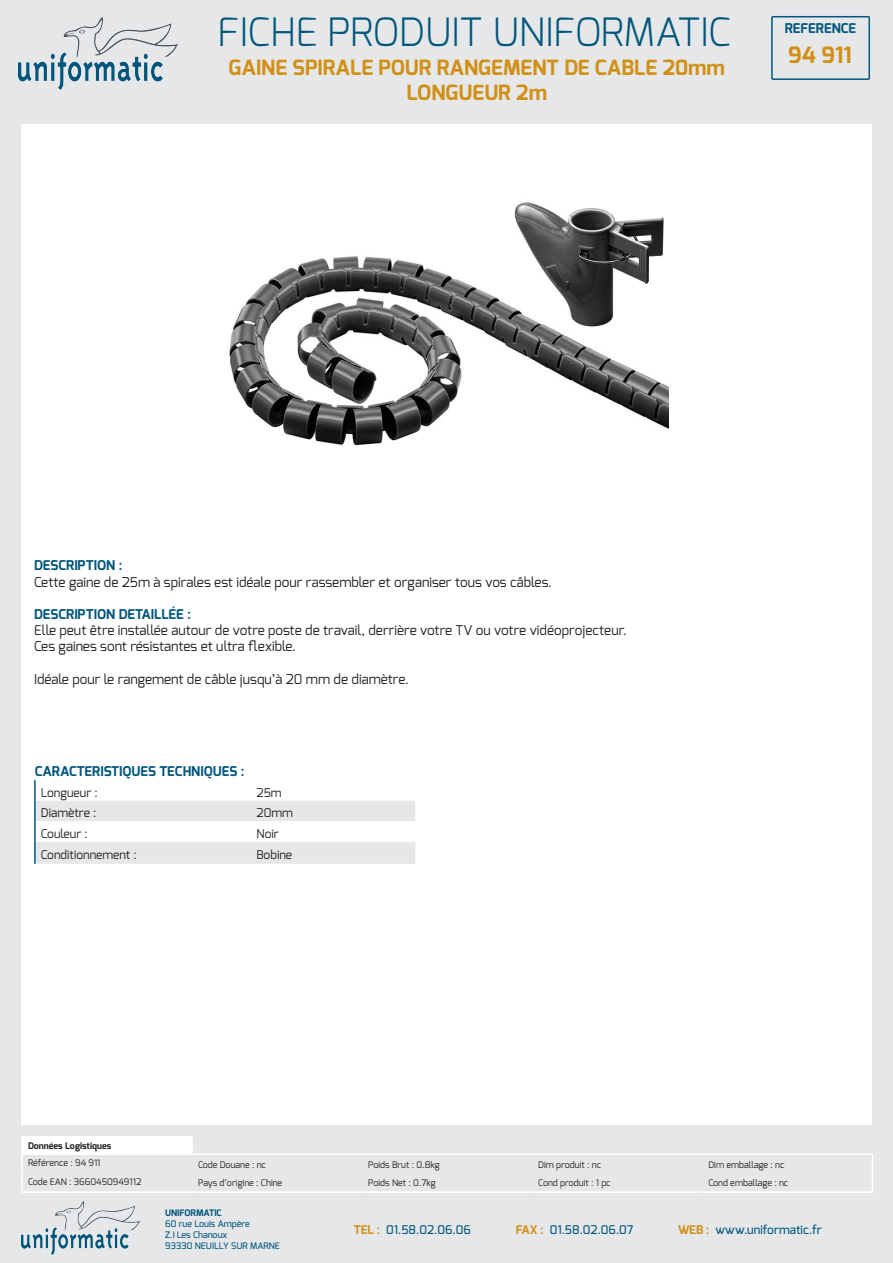
<style>
.page{position:relative;width:893px;height:1263px;background:#e6e7e9}
.page>*{position:absolute;margin:0;border:0;box-sizing:border-box;transform-origin:0 0}
.t1{font:300 39px "Exo";color:#00567c}
.t2{font:700 22.5px "Exo";color:#d19014}
.t3{font:700 21px/25.2px "Exo";color:#d19014;text-align:center}
.t4{font:13.5px "Exo";color:#231f20}
.t5{font:700 13.5px "Exo";color:#00567c}
.t6{font:12px "Exo";color:#231f20}
.t7{font:500 12px "Exo";color:#00567c}
.t8{font:9px "Exo";color:#231f20}
.t9{font:500 9px "Exo";color:#00567c}
.t10{font:700 9px "Exo";color:#231f20}
.t11{font:700 9px "Exo";color:#00567c}
.s1{font-weight:700;color:#d19014}
</style>
<div class="page">
<div style="left:21px;top:124px;width:851px;height:1001px;background:#fff"></div>
<img style="left:21px;top:1201px;width:118px;height:53px">
<svg style="left:36px;top:801px;width:379px;height:63px"></svg>
<hr style="left:34px;top:780px;width:2px;height:21px;background:#00567c">
<hr style="left:34px;top:801px;width:2px;height:20px;background:#00567c">
<hr style="left:34px;top:821px;width:2px;height:21px;background:#00567c">
<hr style="left:34px;top:842px;width:2px;height:22px;background:#00567c">
<img style="left:18px;top:17px;width:160px;height:73px">
<div style="left:23px;top:1137px;width:168px;height:16px;background:#fff"></div>
<hr style="left:192px;top:1153px;width:170px;height:2px;background:#fff">
<hr style="left:362px;top:1153px;width:170px;height:2px;background:#fff">
<hr style="left:532px;top:1153px;width:170px;height:2px;background:#fff">
<hr style="left:702px;top:1153px;width:171px;height:2px;background:#fff">
<svg style="left:872px;top:1155px;width:1px;height:36px"></svg>
<hr style="left:21px;top:1191px;width:171px;height:2px;background:#fff">
<hr style="left:192px;top:1191px;width:170px;height:2px;background:#fff">
<hr style="left:362px;top:1191px;width:170px;height:2px;background:#fff">
<hr style="left:532px;top:1191px;width:170px;height:2px;background:#fff">
<hr style="left:702px;top:1191px;width:171px;height:2px;background:#fff">
<hr style="left:21px;top:1136px;width:172px;height:1px;background:#fff">
<svg style="left:21px;top:1137px;width:2px;height:54px"></svg>
<svg style="left:191px;top:1137px;width:2px;height:16px"></svg>
<hr style="left:21px;top:1153px;width:171px;height:2px;background:#fff">
<svg style="left:771px;top:16px;width:100px;height:64px"></svg>
<img style="left:229px;top:202px;width:439px;height:244px">
<p class="t1" style="left:217px;top:7px;width:515px">FICHE PRODUIT UNIFORMATIC</p>
<p class="t3" style="left:229px;top:55px;width:498px">GAINE SPIRALE POUR RANGEMENT DE CABLE 20mm<br>LONGUEUR 2m</p>
<p class="t5" style="left:785px;top:20px;width:73px">REFERENCE</p>
<p class="t2" style="left:788px;top:40px;width:65px">94 911</p>
<p class="t5" style="left:34px;top:557px;width:90px">DESCRIPTION :</p>
<p class="t4" style="left:34px;top:573px;width:519px">Cette gaine de 25m à spirales est idéale pour rassembler et organiser tous vos câbles.</p>
<p class="t5" style="left:34px;top:605px;width:158px">DESCRIPTION DETAILLÉE :</p>
<p class="t4" style="left:34px;top:622px;width:594px">Elle peut être installée autour de votre poste de travail, derrière votre TV ou votre vidéoprojecteur.</p>
<p class="t4" style="left:34px;top:638px;width:263px">Ces gaines sont résistantes et ultra flexible.</p>
<p class="t4" style="left:34px;top:670px;width:376px">Idéale pour le rangement de câble jusqu’à 20 mm de diamètre.</p>
<p class="t5" style="left:35px;top:762px;width:211px">CARACTERISTIQUES TECHNIQUES :</p>
<p class="t6" style="left:41px;top:784px;width:58px">Longueur :</p>
<p class="t6" style="left:256px;top:784px;width:27px">25m</p>
<p class="t6" style="left:41px;top:805px;width:57px">Diamètre :</p>
<p class="t6" style="left:256px;top:805px;width:38px">20mm</p>
<p class="t6" style="left:41px;top:825px;width:48px">Couleur :</p>
<p class="t6" style="left:256px;top:825px;width:24px">Noir</p>
<p class="t6" style="left:41px;top:847px;width:97px">Conditionnement :</p>
<p class="t6" style="left:256px;top:847px;width:37px">Bobine</p>
<p class="t10" style="left:28px;top:1140px;width:85px">Données Logistiques</p>
<p class="t8" style="left:28px;top:1157px;width:74px">Référence : 94 911</p>
<p class="t8" style="left:198px;top:1158px;width:69px">Code Douane : nc</p>
<p class="t8" style="left:368px;top:1158px;width:73px">Poids Brut : 0.8kg</p>
<p class="t8" style="left:538px;top:1158px;width:64px">Dim produit : nc</p>
<p class="t8" style="left:708px;top:1158px;width:78px">Dim emballage : nc</p>
<p class="t8" style="left:28px;top:1176px;width:115px">Code EAN : 3660450949112</p>
<p class="t8" style="left:198px;top:1177px;width:86px">Pays d’origine : Chine</p>
<p class="t8" style="left:368px;top:1177px;width:69px">Poids Net : 0.7kg</p>
<p class="t8" style="left:538px;top:1177px;width:74px">Cond produit : 1 pc</p>
<p class="t8" style="left:708px;top:1177px;width:82px">Cond emballage : nc</p>
<p class="t7" style="left:354px;top:1222px;width:119px"><span class="s1">TEL :</span> 01.58.02.06.06</p>
<p class="t7" style="left:516px;top:1222px;width:119px"><span class="s1">FAX :</span> 01.58.02.06.07</p>
<p class="t7" style="left:678px;top:1222px;width:145px"><span class="s1">WEB :</span> www.uniformatic.fr</p>
<p class="t11" style="left:165px;top:1207px;width:58px">UNIFORMATIC</p>
<p class="t9" style="left:165px;top:1218px;width:86px">60 rue Louis Ampère</p>
<p class="t9" style="left:165px;top:1229px;width:64px">Z.I Les Chanoux</p>
<p class="t9" style="left:165px;top:1239px;width:116px">93330 NEUILLY SUR MARNE</p>
</div>
